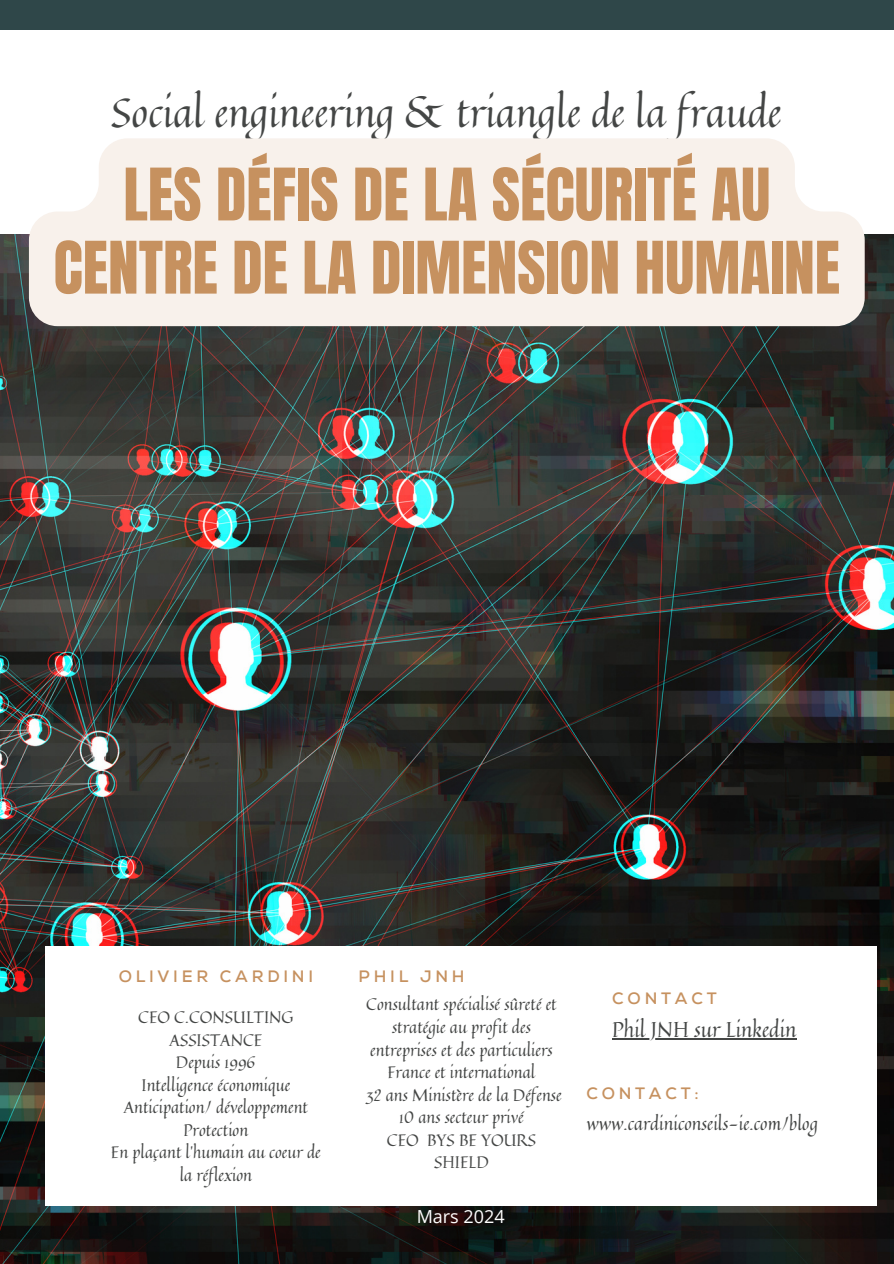
<style>
.page{position:relative;width:894px;height:1264px;background:#fff}
.page>*{position:absolute;margin:0;border:0;box-sizing:border-box;transform-origin:0 0}
.t1{font:61.5px/73.2px "Anton";color:#c6915f;text-align:center}
.t2{font:40.5px "Quintessential";color:#444645}
.t3{font:21px "Quintessential";color:#444645}
.t4{font:18px "Quintessential";color:#444645}
.t5{font:18px "Open Sans";color:#fff}
.t6{font:16.5px/22.5px "Quintessential";color:#444645;text-align:center}
.t7{font:700 16.5px "Nexa";letter-spacing:.225em;color:#c6915f}
</style>
<div class="page">
<img style="left:0;top:235px;width:893px;height:1028px">
<div style="left:0;top:0;width:893px;height:29px;background:#2f4749"></div>
<div style="left:45px;top:946px;width:831px;height:259px;background:#fff"></div>
<svg style="left:29px;top:138px;width:835px;height:188px;background:#f8f1ec"></svg>
<hr style="left:612px;top:1038px;width:184px;height:1px;background:#444645">
<h2 class="t2" style="left:111px;top:81px;width:671px">Social engineering &amp; triangle de la fraude</h2>
<h1 class="t1" style="left:54px;top:159px;width:787px">LES DÉFIS DE LA SÉCURITÉ AU<br>CENTRE DE LA DIMENSION HUMAINE</h1>
<h4 class="t7" style="left:119px;top:966px;width:196px">OLIVIER CARDINI</h4>
<p class="t6" style="left:138px;top:1005px;width:157px">CEO C.CONSULTING<br>ASSISTANCE</p>
<p class="t6" style="left:176px;top:1050px;width:81px">Depuis 1996</p>
<p class="t6" style="left:141px;top:1073px;width:150px">Intelligence économique</p>
<p class="t6" style="left:124px;top:1095px;width:186px">Anticipation/ développement</p>
<p class="t6" style="left:183px;top:1118px;width:66px">Protection</p>
<p class="t6" style="left:111px;top:1140px;width:211px">En plaçant l’humain au coeur de la réflexion</p>
<p class="t7" style="left:358px;top:966px;width:107px">PHIL JNH</p>
<h4 class="t6" style="left:366px;top:993px;width:192px">Consultant spécialisé sûreté et stratégie au profit des entreprises et des particuliers</h4>
<p class="t6" style="left:387px;top:1060px;width:149px">France et international</p>
<p class="t6" style="left:365px;top:1083px;width:198px">32 ans Ministère de la Défense</p>
<p class="t6" style="left:399px;top:1105px;width:126px">10 ans secteur privé</p>
<p class="t6" style="left:387px;top:1128px;width:150px">CEO BYS BE YOURS<br>SHIELD</p>
<p class="t5" style="left:416px;top:1203px;width:89px">Mars 2024</p>
<p class="t7" style="left:612px;top:988px;width:106px">CONTACT</p>
<h4 class="t3" style="left:612px;top:1012px;width:185px">Phil JNH sur Linkedin</h4>
<h3 class="t7" style="left:586px;top:1083px;width:114px">CONTACT:</h3>
<h4 class="t4" style="left:586px;top:1109px;width:233px">www.cardiniconseils-ie.com/blog</h4>
</div>
